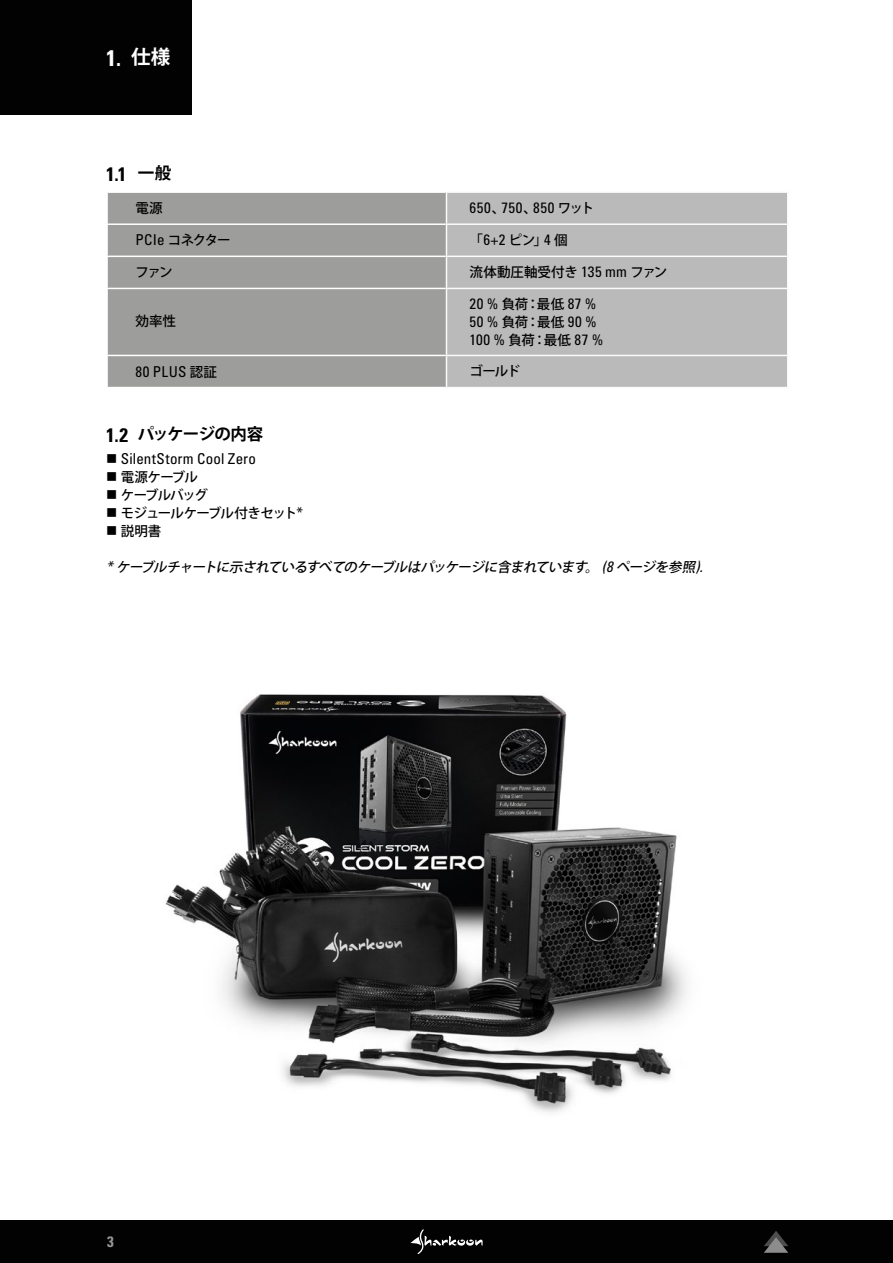
<style>
.page{position:relative;width:893px;height:1263px;background:#fff}
.page>*{position:absolute;margin:0;border:0;box-sizing:border-box;transform-origin:0 0}
.t1{font:22.5px "Univers LTCYR 67 Bold Cond";color:#fff}
.t2{font:19.5px "Univers LTCYR 67 Bold Cond";color:#000}
.t3{font:700 16.5px "Koz Go Pr 6 N";letter-spacing:-.04em;color:#000}
.t4{font:condensed 15px/18px "Univers LTCYR 57";letter-spacing:.045em;color:#000}
.t5{font:condensed 15px "Univers LTCYR 57";letter-spacing:.025em;color:#000}
.t6{font:condensed 15px "Univers LTCYR 57";letter-spacing:.05em;color:#000}
.t7{font:15px "Univers LTCYR 67 Bold Cond";color:#d9d9d9}
.t8{font:italic 500 13.5px "Koz Go Pr 6 N";color:#000}
.t9{font:500 13.5px "Koz Go Pr 6 N";letter-spacing:-.05em;color:#000}
.t10{font:500 13.5px "Koz Go Pr 6 N";letter-spacing:-.005em;color:#000}
.t11{font:500 13.5px "Koz Go Pr 6 N";letter-spacing:-.07em;color:#000}
.t12{font:500 13.5px "Koz Go Pr 6 N";letter-spacing:-.09em;color:#000}
.s1{font-family:"Koz Go Pr 6 N";font-weight:700;font-size:19.5px}
.s2{font-family:"Koz Go Pr 6 N";font-weight:700;font-size:16.5px}
.s3{font-family:"Koz Go Pr 6 N";font-weight:500;font-stretch:normal;font-size:13.5px}
.s4{font-family:"Univers LTCYR 57";font-weight:400;font-stretch:condensed;font-size:15px}
.s5{font-family:"Univers LTCYR 67 Bold Cond";font-weight:400;font-size:19.5px}
.s6{font-family:"Univers LTCYR 57 Condensed Obl";font-weight:400;font-style:normal;font-size:15px}
</style>
<div class="page">
<img style="left:165px;top:694px;width:522px;height:419px">
<div style="left:0;top:1220px;width:893px;height:43px;background:#020203"></div>
<svg style="left:410px;top:1229px;width:73px;height:25px"></svg>
<svg style="left:764px;top:1231px;width:24px;height:22px"></svg>
<div style="left:0;top:0;width:191px;height:115px;background:#020203"></div>
<div style="left:108px;top:193px;width:338px;height:194px;background:#9d9d9c"></div>
<div style="left:447px;top:193px;width:340px;height:194px;background:#bababa"></div>
<hr style="left:106px;top:223px;width:340px;height:2px;background:#fff">
<hr style="left:106px;top:256px;width:340px;height:1px;background:#fff">
<hr style="left:106px;top:288px;width:340px;height:1px;background:#fff">
<hr style="left:106px;top:355px;width:340px;height:1px;background:#fff">
<hr style="left:446px;top:191px;width:342px;height:2px;background:#fbfbfb">
<hr style="left:446px;top:193px;width:1px;height:30px;background:#fbfbfb">
<hr style="left:787px;top:193px;width:1px;height:30px;background:#fbfbfb">
<hr style="left:446px;top:223px;width:342px;height:2px;background:#fbfbfb">
<hr style="left:446px;top:225px;width:1px;height:31px;background:#fbfbfb">
<hr style="left:787px;top:225px;width:1px;height:31px;background:#fbfbfb">
<hr style="left:446px;top:256px;width:342px;height:1px;background:#fbfbfb">
<hr style="left:446px;top:257px;width:1px;height:31px;background:#fbfbfb">
<hr style="left:787px;top:257px;width:1px;height:31px;background:#fbfbfb">
<hr style="left:446px;top:288px;width:342px;height:1px;background:#fbfbfb">
<hr style="left:446px;top:289px;width:1px;height:66px;background:#fbfbfb">
<hr style="left:787px;top:289px;width:1px;height:66px;background:#fbfbfb">
<hr style="left:446px;top:355px;width:342px;height:1px;background:#fbfbfb">
<hr style="left:446px;top:356px;width:1px;height:31px;background:#fbfbfb">
<hr style="left:787px;top:356px;width:1px;height:31px;background:#fbfbfb">
<hr style="left:446px;top:387px;width:342px;height:1px;background:#fbfbfb">
<h1 class="t1" style="left:106px;top:44px;width:65px">1. <span class="s1">仕様</span></h1>
<h2 class="t2" style="left:106px;top:162px;width:66px">1.1 <span class="s2">一般</span></h2>
<p class="t9" style="left:136px;top:201px;width:29px">電源</p>
<p class="t6" style="left:469px;top:198px;width:126px">650<span class="s3">、</span>750<span class="s3">、</span>850 <span class="s3">ワット</span></p>
<p class="t9" style="left:136px;top:233px;width:97px"><span class="s4">PCIe</span> コネクター</p>
<p class="t9" style="left:469px;top:233px;width:100px">「<span class="s4">6+2</span> ピン」<span class="s4">4</span> 個</p>
<p class="t9" style="left:136px;top:265px;width:39px">ファン</p>
<p class="t10" style="left:469px;top:265px;width:199px">流体動圧軸受付き <span class="s4">135 mm</span> ファン</p>
<p class="t9" style="left:136px;top:314px;width:42px">効率性</p>
<p class="t4" style="left:469px;top:294px;width:135px">20 % <span class="s3">負荷：最低</span> 87 %<br>50 % <span class="s3">負荷：最低</span> 90 %<br>100 % <span class="s3">負荷：最低</span> 87 %</p>
<p class="t5" style="left:136px;top:362px;width:83px">80 PLUS <span class="s3">認証</span></p>
<p class="t9" style="left:469px;top:363px;width:52px">ゴールド</p>
<p class="t3" style="left:106px;top:425px;width:159px"><span class="s5">1.2</span> パッケージの内容</p>
<p class="t5" style="left:106px;top:449px;width:151px">■ SilentStorm Cool Zero</p>
<p class="t9" style="left:106px;top:470px;width:93px">■ 電源ケーブル</p>
<p class="t12" style="left:106px;top:488px;width:103px">■ ケーブルバッグ</p>
<p class="t11" style="left:106px;top:506px;width:198px">■ モジュールケーブル付きセット<span class="s4">*</span></p>
<p class="t9" style="left:106px;top:524px;width:57px">■ 説明書</p>
<p class="t8" style="left:106px;top:560px;width:598px"><span class="s6">*</span> ケーブルチャートに示されているすべてのケーブルはパッケージに含まれています。 <span class="s6">( 8</span> ページを参照<span class="s6">) .</span></p>
<p class="t7" style="left:107px;top:1232px;width:8px">3</p>
</div>
